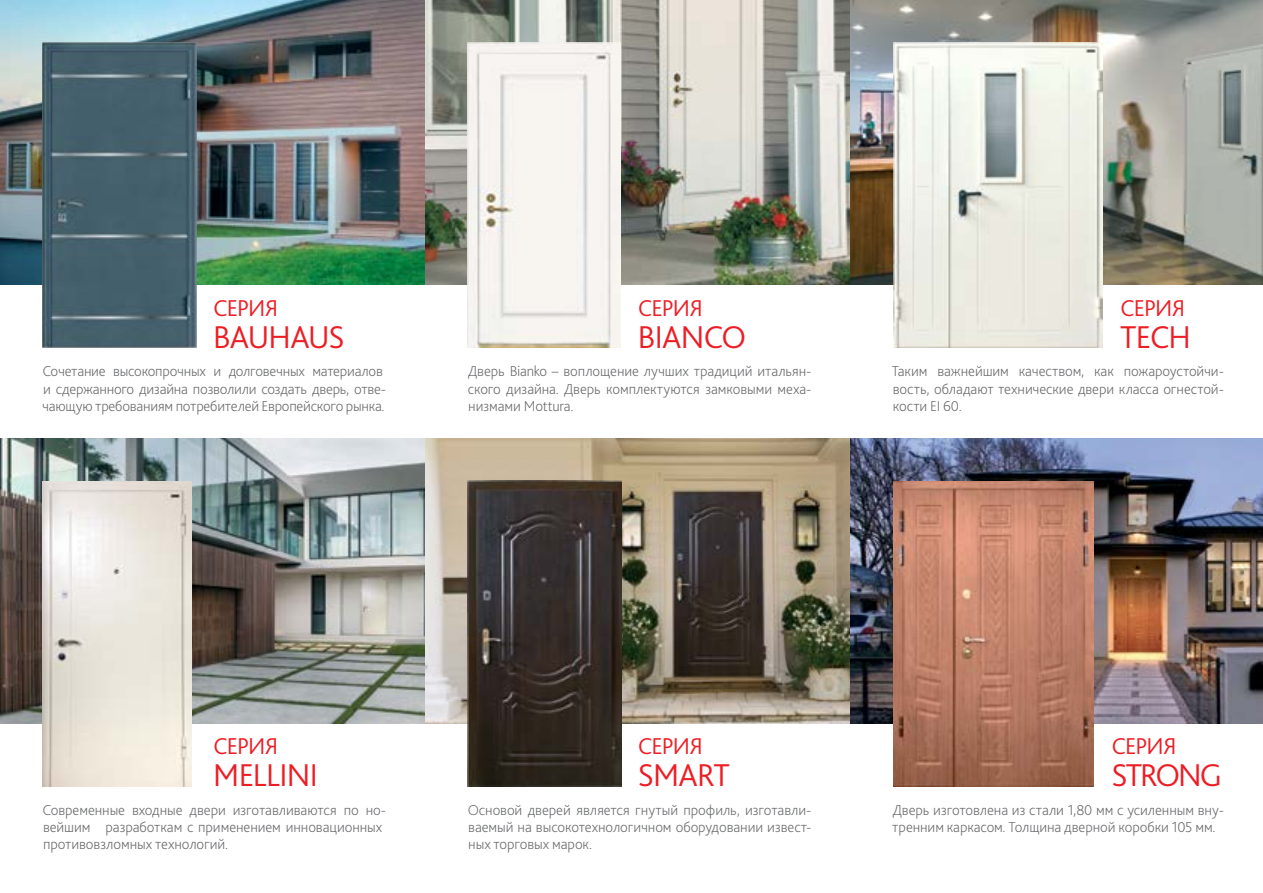
<style>
.page{position:relative;width:1263px;height:893px;background:#fff}
.page>*{position:absolute;margin:0;border:0;box-sizing:border-box;transform-origin:0 0}
.t1{font:300 33px "Bliss Pro";letter-spacing:-.025em;color:#ed1d24}
.t2{font:300 24px "Bliss Pro";letter-spacing:-.03em;color:#ed1d24}
.t3{font:200 15px/17.2px "Bliss Pro";letter-spacing:-.005em;color:#636466}
</style>
<div class="page">
<img style="left:0;top:438px;width:1263px;height:285px">
<img style="left:43px;top:481px;width:148px;height:305px">
<img style="left:467px;top:480px;width:154px;height:306px">
<img style="left:893px;top:481px;width:201px;height:305px">
<img style="left:0;top:0;width:1263px;height:285px">
<img style="left:43px;top:43px;width:154px;height:305px">
<img style="left:468px;top:43px;width:152px;height:305px">
<img style="left:893px;top:43px;width:209px;height:305px">
<h2 class="t2" style="left:213px;top:293px;width:67px">СЕРИЯ</h2>
<h1 class="t1" style="left:213px;top:316px;width:129px">BAUHAUS</h1>
<h2 class="t2" style="left:638px;top:293px;width:67px">СЕРИЯ</h2>
<h1 class="t1" style="left:638px;top:316px;width:110px">BIANCO</h1>
<h2 class="t2" style="left:1120px;top:293px;width:67px">СЕРИЯ</h2>
<h1 class="t1" style="left:1120px;top:316px;width:67px">TECH</h1>
<p class="t3" style="left:42px;top:362px;width:346px">Сочетание высокопрочных и долговечных материалов и сдержанного дизайна позволили создать дверь, отве&shy;чающую требованиям потребителей Европейского рынка.</p>
<p class="t3" style="left:468px;top:362px;width:345px;text-align:justify">Дверь Bianko – воплощение лучших традиций итальян&shy;ского дизайна. Дверь комплектуются замковыми меха&shy;низмами Mоttura.</p>
<p class="t3" style="left:892px;top:362px;width:334px;text-align:justify">Таким важнейшим качеством, как пожароустойчи&shy;вость, обладают технические двери класса огнестой&shy;кости ЕІ 60.</p>
<h2 class="t2" style="left:213px;top:731px;width:67px">СЕРИЯ</h2>
<h1 class="t1" style="left:213px;top:755px;width:106px">MELLINI</h1>
<h2 class="t2" style="left:638px;top:731px;width:67px">СЕРИЯ</h2>
<h1 class="t1" style="left:638px;top:755px;width:94px">SMART</h1>
<h2 class="t2" style="left:1111px;top:731px;width:67px">СЕРИЯ</h2>
<h1 class="t1" style="left:1111px;top:755px;width:112px">STRONG</h1>
<p class="t3" style="left:42px;top:801px;width:345px">Современные входные двери изготавливаются по но&shy;вейшим разработкам с применением инновационных противовзломных технологий.</p>
<p class="t3" style="left:468px;top:801px;width:345px;text-align:justify">Основой дверей является гнутый профиль, изготавли&shy;ваемый на высокотехнологичном оборудовании извест&shy;ных торговых марок.</p>
<p class="t3" style="left:892px;top:801px;width:333px">Дверь изготовлена из стали 1,80 мм с усиленным вну&shy;тренним каркасом. Толщина дверной коробки 105 мм.</p>
</div>
